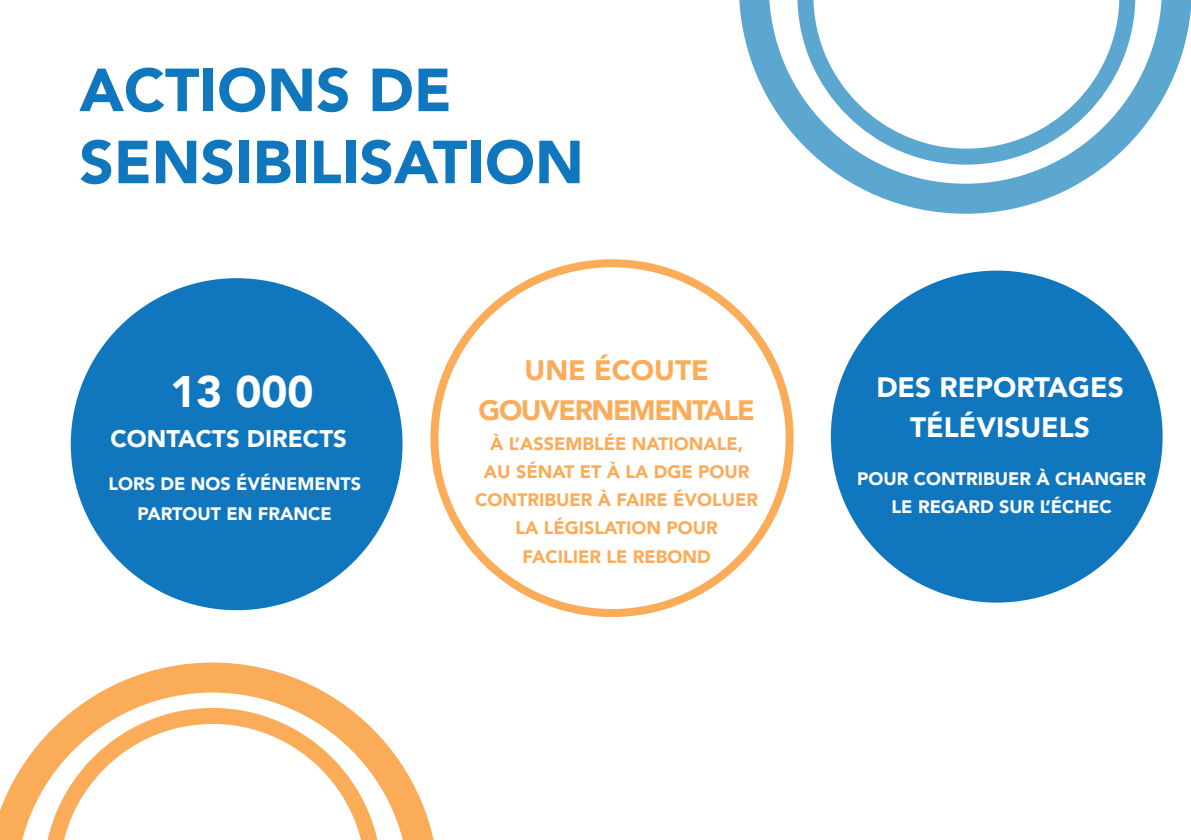
<style>
.page{position:relative;width:1191px;height:840px;background:#fff}
.page>*{position:absolute;margin:0;border:0;box-sizing:border-box;transform-origin:0 0}
.t1{font:900 60px "Avenir";color:#1077be}
.t2{font:900 44px "Avenir";color:#fff}
.t3{font:900 28px "Avenir";color:#fff}
.t4{font:900 28px/40px "Avenir";letter-spacing:-.05em;color:#faac59;text-align:center}
.t5{font:900 24px "Avenir";color:#fff}
.t6{font:900 18px/28px "Avenir";color:#faac59;text-align:center}
.t7{font:900 18px/30px "Avenir";color:#fff;text-align:center}
</style>
<div class="page">
<div style="left:71px;top:278px;width:331px;height:332px;background:#1077be;border-radius:50%"></div>
<svg style="left:430px;top:259px;width:364px;height:358px"></svg>
<div style="left:831px;top:270px;width:331px;height:332px;background:#1077be;border-radius:50%"></div>
<svg style="left:0;top:662px;width:434px;height:177px"></svg>
<svg style="left:44px;top:707px;width:337px;height:132px"></svg>
<svg style="left:739px;top:0;width:452px;height:214px"></svg>
<svg style="left:797px;top:0;width:338px;height:164px"></svg>
<p class="t1" style="left:79px;top:39px;width:374px">ACTIONS DE</p>
<p class="t1" style="left:79px;top:111px;width:506px">SENSIBILISATION</p>
<p class="t2" style="left:170px;top:354px;width:145px">13 000</p>
<p class="t5" style="left:110px;top:418px;width:238px">CONTACTS DIRECTS</p>
<p class="t7" style="left:108px;top:468px;width:254px">LORS DE NOS ÉVÉNEMENTS<br>PARTOUT EN FRANCE</p>
<p class="t4" style="left:478px;top:349px;width:277px">UNE ÉCOUTE<br>GOUVERNEMENTALE</p>
<p class="t6" style="left:475px;top:429px;width:284px">À L’ASSEMBLÉE NATIONALE,<br>AU SÉNAT ET À LA DGE POUR<br>CONTRIBUER À FAIRE ÉVOLUER<br>LA LÉGISLATION POUR</p>
<p class="t6" style="left:522px;top:541px;width:190px">FACILIER LE REBOND</p>
<p class="t3" style="left:876px;top:362px;width:249px">DES REPORTAGES</p>
<p class="t3" style="left:910px;top:402px;width:181px">TÉLÉVISUELS</p>
<p class="t7" style="left:857px;top:464px;width:290px;line-height:28px">POUR CONTRIBUER À CHANGER<br>LE REGARD SUR L’ÉCHEC</p>
</div>
